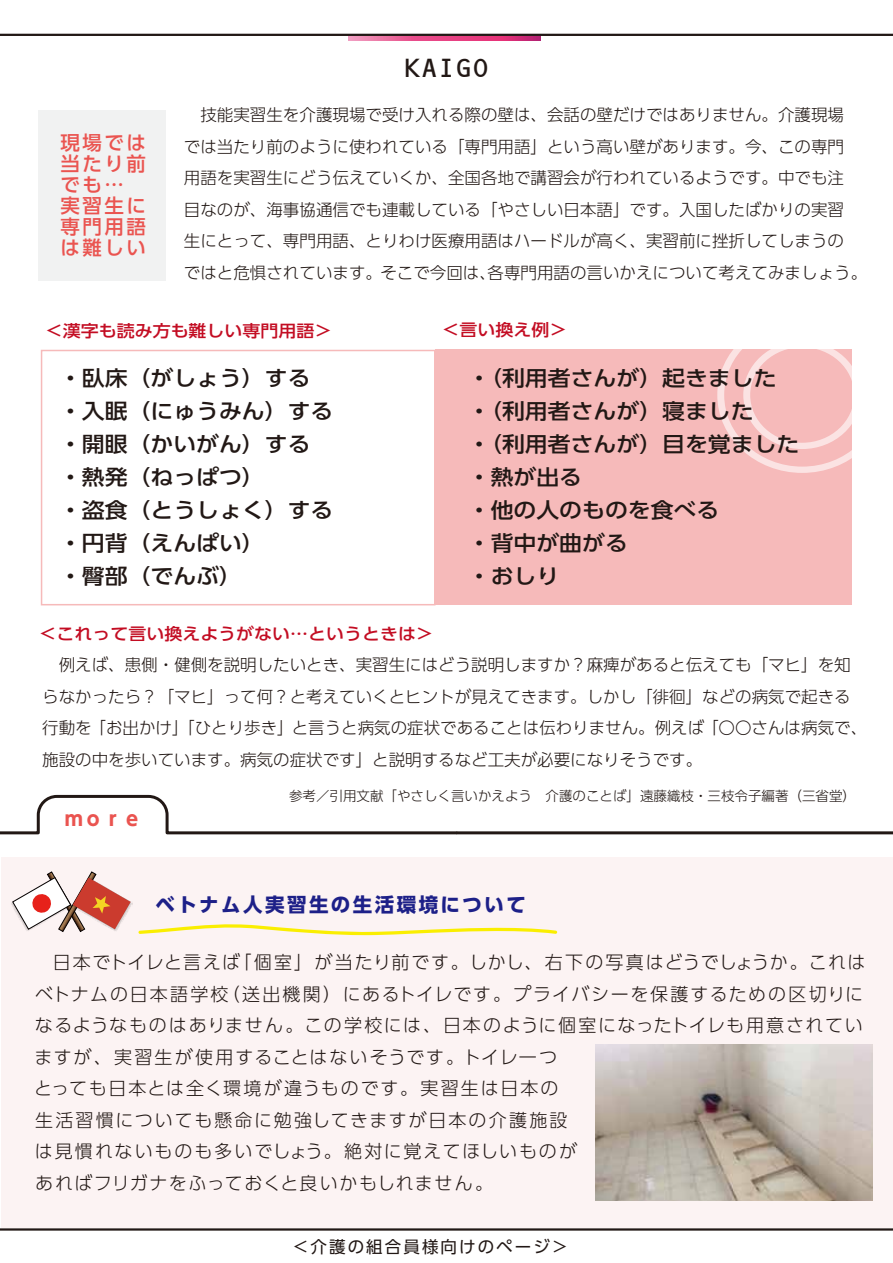
<style>
.page{position:relative;width:893px;height:1263px;background:#fff}
.page>*{position:absolute;margin:0;border:0;box-sizing:border-box;transform-origin:0 0}
.t1{font:700 175.5px "UD Shin Go Pr 6";color:#fff;scale:1.09 1}
.t2{font:28.5px "OCRB";color:#221815}
.t3{font:500 21px/33px "UD Shin Go Pr 6";color:#221815;scale:1.09 1}
.t4{font:500 19.5px/21px "UD Shin Go Pr 6";letter-spacing:.125em;color:#ea5450}
.t5{font:700 19.5px "UD Shin Go Pr 6";letter-spacing:.125em;color:#1d2088}
.t6{font:700 19.5px "UD Shin Go Pr 6";color:#ea5450}
.t7{font:300 18px/31.5px "UD Shin Go Pr 6";letter-spacing:.09em;color:#221815}
.t8{font:300 16.5px/31.5px "UD Shin Go Pr 6";color:#221815}
.t9{font:500 16.5px "UD Shin Go Pr 6";color:#c30d23;scale:1.09 1}
.t10{font:16.5px "UD Shin Go Pr 6";letter-spacing:.125em;color:#221815}
.t11{font:300 13.5px "UD Shin Go Pr 6";color:#221815}
</style>
<div class="page">
<div style="left:39px;top:110px;width:127px;height:171px;background:#f1f2f2"></div>
<hr style="left:0;top:34px;width:893px;height:2px;background:#221815">
<svg style="left:348px;top:36px;width:192px;height:5px"></svg>
<hr style="left:0;top:1228px;width:893px;height:2px;background:#221815">
<svg style="left:0;top:794px;width:459px;height:41px"></svg>
<div style="left:2px;top:857px;width:891px;height:371px;background:#fcf3f3"></div>
<svg style="left:13px;top:872px;width:118px;height:59px"></svg>
<svg style="left:138px;top:924px;width:419px;height:11px"></svg>
<hr style="left:456px;top:831px;width:437px;height:3px;background:#221815">
<div style="left:435px;top:349px;width:417px;height:256px;background:#f6baba"></div>
<div style="left:41px;top:350px;width:395px;height:255px;border:2px solid #f6baba"></div>
<img style="left:595px;top:1044px;width:278px;height:156px">
<p class="t4" style="left:61px;top:131px;width:87px">現場では当たり前でも…実習生に専門用語は難しい</p>
<h2 class="t2" style="left:404px;top:57px;width:87px">KAIGO</h2>
<p class="t8" style="left:184px;top:99px;width:685px">　技能実習生を介護現場で受け入れる際の壁は、会話の壁だけではありません。介護現場<br>では当たり前のように使われている「専門用語」という高い壁があります。今、この専門<br>用語を実習生にどう伝えていくか、全国各地で講習会が行われているようです。中でも注<br>目なのが、海事協通信でも連載している「やさしい日本語」です。入国したばかりの実習<br>生にとって、専門用語、とりわけ医療用語はハードルが高く、実習前に挫折してしまうの<br>ではと危惧されています。そこで今回は、各専門用語の言いかえについて考えてみましょう。</p>
<p class="t9" style="left:45px;top:317px;width:265px">＜漢字も読み方も難しい専門用語＞</p>
<p class="t3" style="left:59px;top:361px;width:253px">・臥床（がしょう）する・入眠（にゅうみん）する・開眼（かいがん）する・熱発（ねっぱつ）<br>・盗食（とうしょく）する・円背（えんぱい）<br>・臀部（でんぶ）</p>
<h1 class="t1" style="left:707px;top:252px;width:177px">◎</h1>
<p class="t9" style="left:442px;top:317px;width:117px">＜言い換え例＞</p>
<p class="t3" style="left:468px;top:361px;width:306px">・（利用者さんが）起きました・（利用者さんが）寝ました<br>・（利用者さんが）目を覚ました・熱が出る<br>・他の人のものを食べる<br>・背中が曲がる<br>・おしり</p>
<p class="t9" style="left:39px;top:620px;width:364px">＜これって言い換えようがない…というときは＞</p>
<p class="t8" style="left:42px;top:649px;width:826px">　例えば、患側・健側を説明したいとき、実習生にはどう説明しますか？麻痺があると伝えても「マヒ」を知らなかったら？「マヒ」って何？と考えていくとヒントが見えてきます。しかし「徘徊」などの病気で起きる行動を「お出かけ」「ひとり歩き」と言うと病気の症状であることは伝わりません。例えば「〇〇さんは病気で、施設の中を歩いています。病気の症状です」と説明するなど工夫が必要になりそうです。</p>
<p class="t6" style="left:64px;top:802px;width:80px">ｍｏｒｅ</p>
<p class="t11" style="left:289px;top:785px;width:569px">参考／引用文献「やさしく言いかえよう　介護のことば」遠藤織枝・三枝令子編著（三省堂）</p>
<p class="t5" style="left:155px;top:888px;width:372px">ベトナム人実習生の生活環境について</p>
<p class="t7" style="left:34px;top:946px;width:833px;text-indent:19px">日本でトイレと言えば「個室」が当たり前です。しかし、右下の写真はどうでしょうか。これはベトナムの日本語学校（送出機関）にあるトイレです。プライバシーを保護するための区切りになるようなものはありません。この学校には、日本のように個室になったトイレも用意されていますが、実習生が使用することはないそうです。トイレ一つ<br>とっても日本とは全く環境が違うものです。実習生は日本の<br>生活習慣についても懸命に勉強してきますが日本の介護施設<br>は見慣れないものも多いでしょう。絶対に覚えてほしいものが<br>あればフリガナをふっておくと良いかもしれません。</p>
<p class="t10" style="left:292px;top:1233px;width:278px">＜介護の組合員様向けのページ＞</p>
</div>
